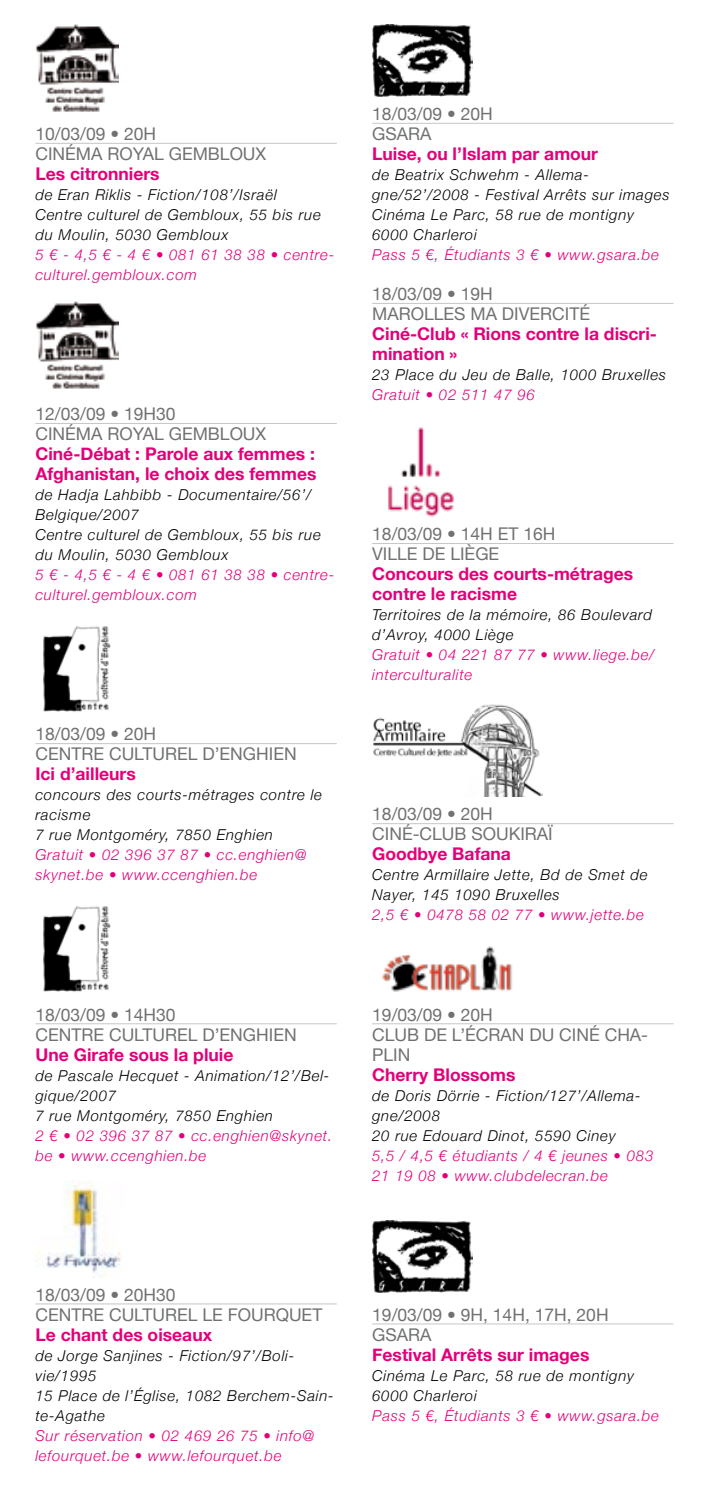
<style>
.page{position:relative;width:709px;height:1489px;background:#fff}
.page>*{position:absolute;margin:0;border:0;box-sizing:border-box;transform-origin:0 0}
.t1{font:17.5px/20px "Helvetica Neue";color:#707173}
.t2{font:700 17.5px/20px "Helvetica Neue";color:#e2007a}
.t3{font:italic 300 15px/20px "Helvetica Neue";letter-spacing:.05em;color:#000}
.t4{font:italic 300 15px/20px "Helvetica Neue";letter-spacing:.05em;color:#e2007a}
</style>
<div class="page">
<hr style="left:35px;top:143px;width:302px;height:1px;background:#c5c6c8">
<hr style="left:35px;top:423px;width:302px;height:1px;background:#c5c6c8">
<hr style="left:35px;top:743px;width:302px;height:1px;background:#c5c6c8">
<hr style="left:35px;top:1023px;width:302px;height:1px;background:#c5c6c8">
<hr style="left:35px;top:1303px;width:302px;height:1px;background:#c5c6c8">
<img style="left:35px;top:24px;width:83px;height:88px">
<img style="left:35px;top:301px;width:83px;height:88px">
<img style="left:43px;top:626px;width:68px;height:86px">
<img style="left:43px;top:906px;width:68px;height:86px">
<img style="left:35px;top:1180px;width:86px;height:93px">
<hr style="left:372px;top:123px;width:301px;height:1px;background:#c5c6c8">
<hr style="left:372px;top:303px;width:301px;height:1px;background:#c5c6c8">
<hr style="left:372px;top:543px;width:301px;height:1px;background:#c5c6c8">
<hr style="left:372px;top:823px;width:301px;height:1px;background:#c5c6c8">
<hr style="left:372px;top:1023px;width:301px;height:1px;background:#c5c6c8">
<hr style="left:372px;top:1323px;width:301px;height:1px;background:#c5c6c8">
<img style="left:372px;top:24px;width:101px;height:72px">
<img style="left:388px;top:427px;width:66px;height:90px">
<img style="left:373px;top:704px;width:170px;height:92px">
<img style="left:382px;top:946px;width:131px;height:46px">
<img style="left:372px;top:1220px;width:101px;height:72px">
<p class="t1" style="left:35px;top:124px;width:160px">10/03/09 • 20H<br>CI NÉMA ROYAL GEMBL</p>
<p class="t1" style="left:230px;top:144px;width:38px">OUX</p>
<p class="t2" style="left:35px;top:163px;width:126px">Les citronniers</p>
<p class="t3" style="left:35px;top:184px;width:287px">de Eran Riklis - Fiction/108’/Israël<br>Centre culturel de Gembloux, 55 bis rue du Moulin, 5030 Gembloux</p>
<p class="t4" style="left:35px;top:244px;width:300px">5 € - 4,5 € - 4 € • 081 61 38 38 • centre&shy;culturel.gembloux.com</p>
<p class="t1" style="left:35px;top:404px;width:160px">12/03/09 • 19H30<br>CI NÉMA ROYAL GEMBL</p>
<p class="t1" style="left:230px;top:424px;width:38px">OUX</p>
<p class="t2" style="left:35px;top:443px;width:282px">Ciné-Débat : Parole aux femmes :<br>Afghanistan, le choix des femmes</p>
<p class="t3" style="left:35px;top:484px;width:287px">de Hadja Lahbibb - Documentaire/56’/<br>Belgique/2007<br>Centre culturel de Gembloux, 55 bis rue du Moulin, 5030 Gembloux</p>
<p class="t4" style="left:35px;top:564px;width:300px">5 € - 4,5 € - 4 € • 081 61 38 38 • centre&shy;culturel.gembloux.com</p>
<p class="t1" style="left:35px;top:724px;width:122px">18/03/09 • 20H<br>CENTRE</p>
<p class="t1" style="left:109px;top:744px;width:25px">CULTUREL</p>
<p class="t1" style="left:202px;top:744px;width:96px">D’ENGHIEN</p>
<p class="t2" style="left:35px;top:763px;width:102px">Ici d’ailleurs</p>
<p class="t3" style="left:35px;top:784px;width:288px">concours des courts-métrages contre le racisme<br>7 rue Montgoméry, 7850 Enghien</p>
<p class="t4" style="left:35px;top:844px;width:273px">Gratuit • 02 396 37 87 • cc.enghien@ skynet.be • www.ccenghien.be</p>
<p class="t1" style="left:35px;top:1004px;width:142px">18/03/09 • 14H30<br>CENTRE</p>
<p class="t1" style="left:109px;top:1024px;width:25px">CULTUREL</p>
<p class="t1" style="left:202px;top:1024px;width:96px">D’ENGHIEN</p>
<p class="t2" style="left:35px;top:1043px;width:199px">Une Girafe sous la pluie</p>
<p class="t3" style="left:35px;top:1064px;width:295px">de Pascale Hecquet - Animation/12’/Bel&shy;gique/2007<br>7 rue Montgoméry, 7850 Enghien</p>
<p class="t4" style="left:35px;top:1124px;width:298px">2 € • 02 396 37 87 • cc.enghien@skynet. be • www.ccenghien.be</p>
<p class="t1" style="left:372px;top:104px;width:122px">18/03/09 • 20H<br>GSARA</p>
<p class="t2" style="left:372px;top:143px;width:227px">Luise, ou l’Islam par amour</p>
<p class="t3" style="left:372px;top:164px;width:299px">de Beatrix Schwehm - Allema&shy;gne/52’/2008 - Festival Arrêts sur images<br>Cinéma Le Parc, 58 rue de montigny<br>6000 Charleroi</p>
<p class="t4" style="left:372px;top:244px;width:288px">Pass 5 €, Étudiants 3 € • www.gsara.be</p>
<p class="t1" style="left:372px;top:284px;width:122px">18/03/09 • 19H<br>MAROLLES</p>
<p class="t1" style="left:470px;top:304px;width:121px">MA DIVERCITÉ</p>
<p class="t2" style="left:372px;top:323px;width:286px">Ciné-Club « Rions contre la discri&shy;mination »</p>
<p class="t3" style="left:372px;top:364px;width:295px">23 Place du Jeu de Balle, 1000 Bruxelles</p>
<p class="t4" style="left:372px;top:384px;width:164px">Gratuit • 02 511 47 96</p>
<p class="t1" style="left:372px;top:524px;width:185px">18/03/09 • 14H ET 16H<br>VILLE</p>
<p class="t1" style="left:422px;top:544px;width:76px">DE LI ÈGE</p>
<p class="t2" style="left:372px;top:563px;width:262px">Concours des courts-métrages contre le racisme</p>
<p class="t3" style="left:372px;top:604px;width:281px">Territoires de la mémoire, 86 Boulevard d’Avroy, 4000 Liège</p>
<p class="t4" style="left:372px;top:644px;width:284px">Gratuit • 04 221 87 77 • www.liege.be/ interculturalite</p>
<p class="t1" style="left:372px;top:804px;width:122px">18/03/09 • 20H<br>CI NÉ-CLUB</p>
<p class="t1" style="left:471px;top:824px;width:83px">SOU KIRAÏ</p>
<p class="t2" style="left:372px;top:843px;width:140px">Goodbye Bafana</p>
<p class="t3" style="left:372px;top:864px;width:277px">Centre Armillaire Jette, Bd de Smet de<br>Nayer, 145 1090 Bruxelles</p>
<p class="t4" style="left:372px;top:904px;width:273px">2,5 € • 0478 58 02 77 • www.jette.be</p>
<p class="t1" style="left:372px;top:1004px;width:122px">19/03/09 • 20H<br>CLUB</p>
<p class="t1" style="left:424px;top:1024px;width:65px">DE L’ÉCRA</p>
<p class="t1" style="left:512px;top:1024px;width:138px">N DU CI NÉ CHA-</p>
<p class="t1" style="left:372px;top:1044px;width:40px">PLI N</p>
<p class="t2" style="left:372px;top:1063px;width:145px">Cherry Blossoms</p>
<p class="t3" style="left:372px;top:1084px;width:270px">de Doris Dörrie - Fiction/127’/Allema&shy;gne/2008<br>20 rue Edouard Dinot, 5590 Ciney</p>
<p class="t4" style="left:372px;top:1144px;width:283px">5,5 / 4,5 € étudiants / 4 € jeunes • 083<br>21 19 08 • www.clubdelecran.be</p>
<p class="t1" style="left:35px;top:1284px;width:142px">18/03/09 • 20H30<br>CENTRE CULTUREL</p>
<p class="t1" style="left:202px;top:1304px;width:121px">LE FOURQUET</p>
<p class="t2" style="left:35px;top:1323px;width:178px">Le chant des oiseaux</p>
<p class="t3" style="left:35px;top:1344px;width:300px">de Jorge Sanjines - Fiction/97’/Boli&shy;vie/1995<br>15 Place de l’Église, 1082 Berchem-Sain&shy;te-Agathe</p>
<p class="t4" style="left:35px;top:1424px;width:281px">Sur réservation • 02 469 26 75 • info@ lefourquet.be • www.lefourquet.be</p>
<p class="t1" style="left:372px;top:1304px;width:238px">19/03/09 • 9H, 14H, 17H, 20H<br>GSARA</p>
<p class="t2" style="left:372px;top:1343px;width:219px">Festival Arrêts sur images</p>
<p class="t3" style="left:372px;top:1364px;width:263px">Cinéma Le Parc, 58 rue de montigny<br>6000 Charleroi</p>
<p class="t4" style="left:372px;top:1404px;width:288px">Pass 5 €, Étudiants 3 € • www.gsara.be</p>
</div>
